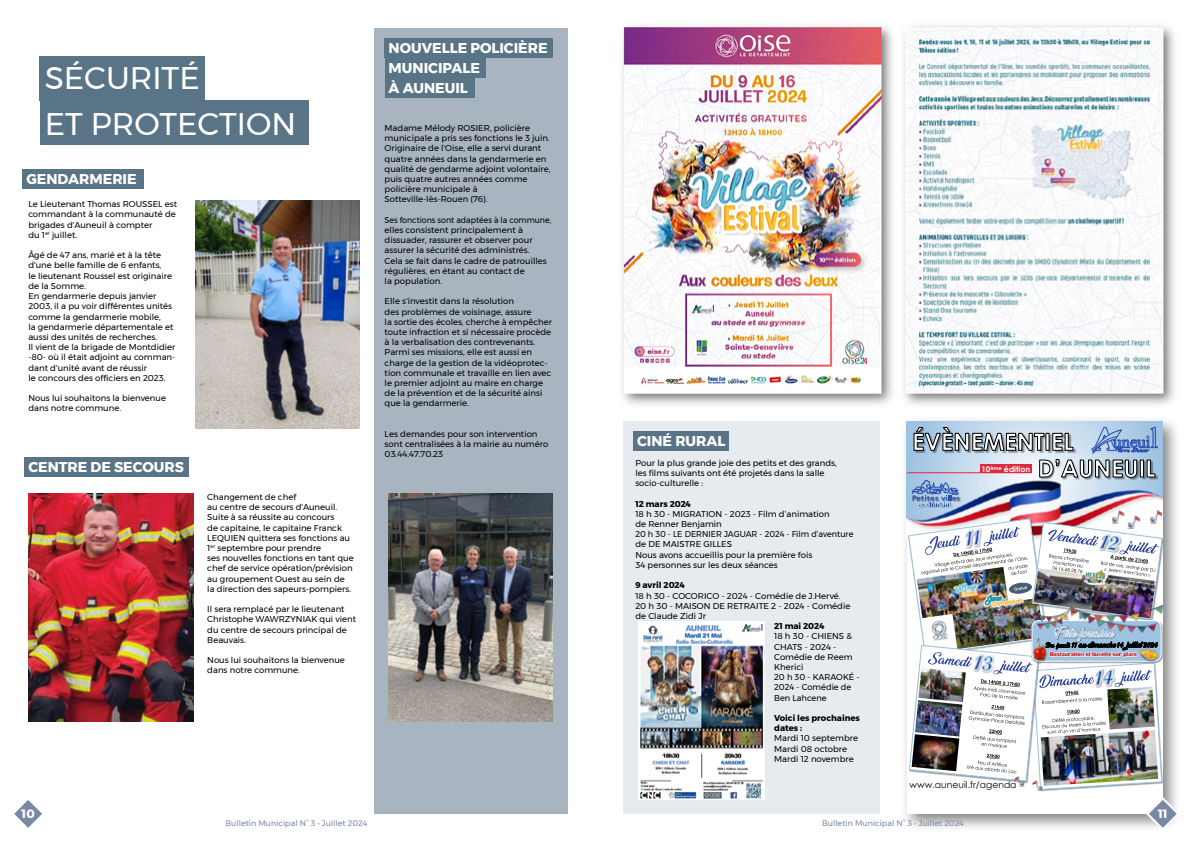
<style>
.page{position:relative;width:1191px;height:842px;background:#fff}
.page>*{position:absolute;margin:0;border:0;box-sizing:border-box;transform-origin:0 0}
.t1{font:31.2px/45.4px "Gontserrat";color:#fff}
.t2{font:700 14.2px/19.8px "Gontserrat";color:#fff}
.t3{font:700 12px "Gontserrat";color:#fff}
.t4{font:9.2px "Century Gothic";color:#000}
.t5{font:8.5px/10.2px "Gontserrat";color:#000}
.t6{font:8.5px/10.2px "Gontserrat";color:#000;scale:.92 1}
.t7{font:700 8.5px/10.2px "Gontserrat";color:#000}
.t8{font:8px "Gontserrat";color:#7989a3}
.t9{font:700 7.9px "Century Gothic";color:#fff}
.t10{font:5.9px "b Brisket";color:#c20000}
</style>
<div class="page">
<img style="left:905px;top:420px;width:272px;height:408px">
<div style="left:907px;top:421px;width:255px;height:393px;background:#fff"></div>
<div style="left:374px;top:28px;width:193px;height:786px;background:#a9b4c1"></div>
<div style="left:40px;top:57px;width:165px;height:44px;background:#587486"></div>
<div style="left:40px;top:101px;width:268px;height:44px;background:#587486"></div>
<div style="left:384px;top:38px;width:169px;height:20px;background:#587486"></div>
<div style="left:384px;top:58px;width:101px;height:20px;background:#587486"></div>
<div style="left:384px;top:78px;width:90px;height:20px;background:#587486"></div>
<div style="left:624px;top:421px;width:256px;height:393px;background:#e7eaef"></div>
<img style="left:638px;top:621px;width:126px;height:178px">
<div style="left:633px;top:431px;width:95px;height:20px;background:#587486"></div>
<div style="left:23px;top:169px;width:121px;height:20px;background:#587486"></div>
<div style="left:25px;top:457px;width:164px;height:20px;background:#587486"></div>
<img style="left:620px;top:24px;width:555px;height:381px">
<img style="left:907px;top:421px;width:255px;height:100px">
<img style="left:1110px;top:511px;width:52px;height:8px">
<div style="left:979px;top:464px;width:52px;height:9px;background:#de2b3c"></div>
<img style="left:914px;top:428px;width:162px;height:25px">
<svg style="left:913px;top:427px;width:160px;height:24px;background:#99a3ab"></svg>
<img style="left:907px;top:479px;width:57px;height:31px">
<svg style="left:908px;top:480px;width:51px;height:28px"></svg>
<img style="left:1090px;top:422px;width:72px;height:33px">
<svg style="left:1091px;top:427px;width:66px;height:26px;background:#86a5d3"></svg>
<img style="left:908px;top:519px;width:254px;height:271px">
<img style="left:1014px;top:776px;width:30px;height:14px">
<img style="left:1039px;top:460px;width:119px;height:21px">
<svg style="left:1039px;top:459px;width:116px;height:19px"></svg>
<hr style="left:907px;top:472px;width:124px;height:1px;background:#de2b3c">
<img style="left:388px;top:494px;width:165px;height:228px">
<img style="left:195px;top:201px;width:165px;height:228px">
<img style="left:28px;top:494px;width:165px;height:228px">
<svg style="left:14px;top:800px;width:28px;height:28px"></svg>
<svg style="left:1144px;top:796px;width:33px;height:32px"></svg>
<h2 class="t2" style="left:388px;top:38px;width:161px">NOUVELLE POLICIÈRE<br>MUNICIPALE<br>À AUNEUIL</h2>
<h1 class="t1" style="left:45px;top:55px;width:253px">SÉCURITÉ<br>ET PROTECTION</h1>
<p class="t5" style="left:384px;top:123px;width:167px">Madame Mélody ROSIER, policière municipale a pris ses fonctions le 3 juin.<br>Originaire de l'Oise, elle a servi durant quatre années dans la gendarmerie en qualité de gendarme adjoint volontaire, puis quatre autres années comme policière municipale à Sotteville-lès-Rouen (76).</p>
<p class="t6" style="left:384px;top:215px;width:183px">Ses fonctions sont adaptées à la commune, elles consistent principalement à dissuader, rassurer et observer pour assurer la sécurité des administrés.<br>Cela se fait dans le cadre de patrouilles régulières, en étant au contact de<br>la population.</p>
<p class="t5" style="left:384px;top:296px;width:169px">Elle s'investit dans la résolution<br>des problèmes de voisinage, assure<br>la sortie des écoles, cherche à empêcher toute infraction et si nécessaire procède à la verbalisation des contrevenants.<br>Parmi ses missions, elle est aussi en charge de la gestion de la vidéoprotec&shy;tion communale et travaille en lien avec le premier adjoint au maire en charge de la prévention et de la sécurité ainsi que la gendarmerie.</p>
<p class="t5" style="left:384px;top:429px;width:165px">Les demandes pour son intervention sont centralisées à la mairie au numéro<br>03.44.47.70.23</p>
<h2 class="t2" style="left:26px;top:169px;width:112px">GENDARMERIE</h2>
<p class="t5" style="left:28px;top:199px;width:150px">Le Lieutenant Thomas ROUSSEL est commandant à la communauté de brigades d'Auneuil à compter<br>du 1<sup>er</sup> juillet.</p>
<p class="t5" style="left:28px;top:250px;width:149px">Âgé de 47 ans, marié et à la tête d'une belle famille de 6 enfants,<br>le lieutenant Roussel est originaire de la Somme.<br>En gendarmerie depuis janvier<br>2003, il a pu voir différentes unités comme la gendarmerie mobile,<br>la gendarmerie départementale et aussi des unités de recherches.<br>Il vient de la brigade de Montdidier -80- où il était adjoint au comman&shy;dant d'unité avant de réussir<br>le concours des officiers en 2023.</p>
<p class="t5" style="left:28px;top:393px;width:139px">Nous lui souhaitons la bienvenue dans notre commune.</p>
<h2 class="t2" style="left:637px;top:431px;width:90px">CINÉ RURAL</h2>
<p class="t5" style="left:635px;top:458px;width:203px">Pour la plus grande joie des petits et des grands, les films suivants ont été projetés dans la salle socio-culturelle :</p>
<p class="t7" style="left:635px;top:499px;width:57px">12 mars 2024</p>
<p class="t5" style="left:635px;top:509px;width:219px">18 h 30 - MIGRATION - 2023 - Film d’animation<br>de Renner Benjamin<br>20 h 30 - LE DERNIER JAGUAR - 2024 - Film d’aventure de DE MAISTRE GILLES<br>Nous avons accueillis pour la première fois<br>34 personnes sur les deux séances</p>
<p class="t7" style="left:635px;top:580px;width:51px">9 avril 2024</p>
<p class="t5" style="left:635px;top:590px;width:216px">18 h 30 - COCORICO - 2024 - Comédie de J.Hervé.<br>20 h 30 - MAISON DE RETRAITE 2 - 2024 - Comédie de Claude Zidi Jr</p>
<p class="t7" style="left:774px;top:621px;width:52px">21 mai 2024</p>
<p class="t5" style="left:774px;top:631px;width:87px">18 h 30 - CHIENS &amp;<br>CHATS - 2024 -<br>Comédie de Reem<br>Kherici<br>20 h 30 - KARAOKÉ -<br>2024 - Comédie de<br>Ben Lahcene</p>
<p class="t7" style="left:774px;top:713px;width:87px">Voici les prochaines dates :</p>
<p class="t5" style="left:774px;top:733px;width:85px">Mardi 10 septembre<br>Mardi 08 octobre<br>Mardi 12 novembre</p>
<h2 class="t2" style="left:28px;top:457px;width:157px">CENTRE DE SECOURS</h2>
<p class="t9" style="left:981px;top:463px;width:50px">10<sup>ème</sup> édition</p>
<p class="t5" style="left:207px;top:492px;width:148px">Changement de chef<br>au centre de secours d'Auneuil.<br>Suite à sa réussite au concours<br>de capitaine, le capitaine Franck<br>LEQUIEN quittera ses fonctions au<br>1<sup>er</sup> septembre pour prendre<br>ses nouvelles fonctions en tant que chef de service opération/prévision au groupement Ouest au sein de la direction des sapeurs-pompiers.</p>
<p class="t5" style="left:207px;top:604px;width:150px">Il sera remplacé par le lieutenant<br>Christophe WAWRZYNIAK qui vient du centre de secours principal de<br>Beauvais.</p>
<p class="t5" style="left:207px;top:655px;width:139px">Nous lui souhaitons la bienvenue dans notre commune.</p>
<h3 class="t3" style="left:22px;top:804px;width:15px">10</h3>
<p class="t8" style="left:225px;top:817px;width:143px">Bulletin Municipal N° 3 • Juillet 2024</p>
<p class="t4" style="left:909px;top:778px;width:109px">www.auneuil.fr/agenda</p>
<p class="t8" style="left:822px;top:817px;width:143px">Bulletin Municipal N° 3 • Juillet 2024</p>
<p class="t10" style="left:1050px;top:652px;width:88px">Restauration et buvette sur place</p>
<h3 class="t3" style="left:1158px;top:804px;width:11px">11</h3>
</div>
